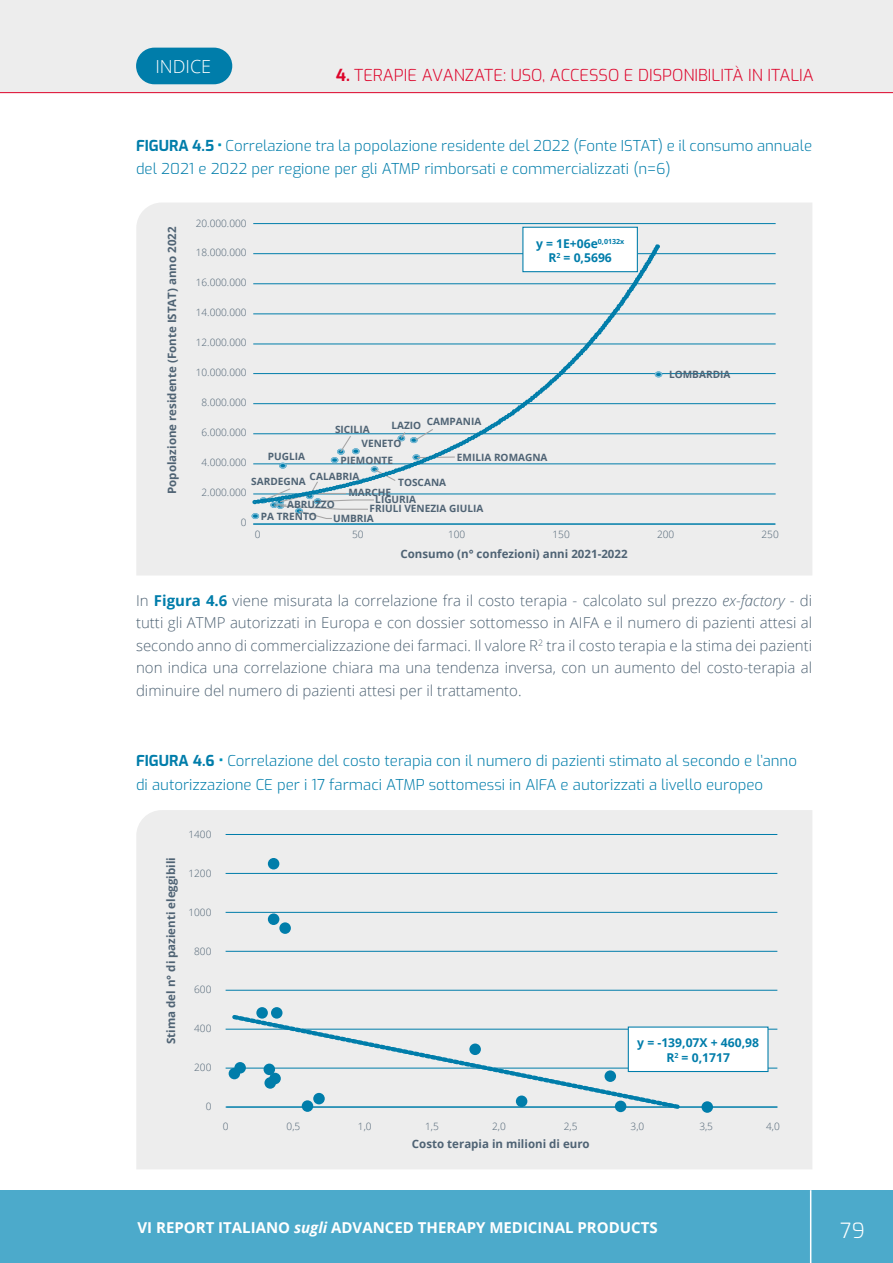
<style>
.page{position:relative;width:893px;height:1263px;background:#fff}
.page>*{position:absolute;margin:0;border:0;box-sizing:border-box;transform-origin:0 0}
.t1{font:300 21px "Exo";color:#fff}
.t2{font:300 18px "Open Sans";color:#fff}
.t3{font:300 16.5px "Exo";color:#dd052b}
.t4{font:300 15px/22.5px "Open Sans";color:#4f6374;text-align:justify}
.t5{font:300 15px/22.5px "Exo";color:#007daa}
.t6{font:700 15px "Open Sans";color:#fff}
.t7{font:700 12.15px/14.5px "Open Sans";color:#007daa;text-align:center}
.t8{font:700 11.55px "Open Sans";color:#4f6374}
.t9{font:300 10.05px "Open Sans";color:#4f6374}
.t10{font:700 10.05px "Open Sans";color:#4f6374}
.s1{font-weight:700}
.s2{font-weight:700;color:#0093bb}
.s3{font-weight:700;color:#007daa}
.s4{font-style:italic}
</style>
<div class="page">
<div style="left:0;top:0;width:893px;height:93px;background:#ededed"></div>
<hr style="left:0;top:92px;width:893px;height:1px;background:#dd052b">
<div style="left:0;top:1190px;width:893px;height:73px;background:#4caacb"></div>
<hr style="left:810px;top:1190px;width:1px;height:73px;background:#fff">
<div style="left:136px;top:810px;width:676px;height:359px;background:#ededed"></div>
<hr style="left:226px;top:834px;width:551px;height:1px;background:#007daa">
<hr style="left:226px;top:873px;width:551px;height:1px;background:#007daa">
<hr style="left:226px;top:912px;width:551px;height:1px;background:#007daa">
<hr style="left:226px;top:951px;width:551px;height:1px;background:#007daa">
<hr style="left:226px;top:990px;width:551px;height:1px;background:#007daa">
<hr style="left:226px;top:1029px;width:551px;height:1px;background:#007daa">
<hr style="left:226px;top:1068px;width:551px;height:1px;background:#007daa">
<div style="left:628px;top:1027px;width:140px;height:44px;background:#fff"></div>
<div style="left:628px;top:1026px;width:140px;height:46px;border:1px solid #007daa"></div>
<svg style="left:229px;top:1012px;width:455px;height:100px"></svg>
<div style="left:268px;top:858px;width:11px;height:11px;background:#007daa;border-radius:50%"></div>
<div style="left:268px;top:913px;width:11px;height:12px;background:#007daa;border-radius:50%"></div>
<div style="left:279px;top:922px;width:12px;height:12px;background:#007daa;border-radius:50%"></div>
<div style="left:469px;top:1043px;width:12px;height:12px;background:#007daa;border-radius:50%"></div>
<div style="left:256px;top:1007px;width:12px;height:12px;background:#007daa;border-radius:50%"></div>
<div style="left:271px;top:1007px;width:11px;height:12px;background:#007daa;border-radius:50%"></div>
<div style="left:234px;top:1062px;width:12px;height:11px;background:#007daa;border-radius:50%"></div>
<div style="left:229px;top:1068px;width:11px;height:11px;background:#007daa;border-radius:50%"></div>
<div style="left:264px;top:1063px;width:11px;height:12px;background:#007daa;border-radius:50%"></div>
<div style="left:264px;top:1077px;width:12px;height:12px;background:#007daa;border-radius:50%"></div>
<div style="left:269px;top:1073px;width:12px;height:11px;background:#007daa;border-radius:50%"></div>
<div style="left:302px;top:1100px;width:11px;height:12px;background:#007daa;border-radius:50%"></div>
<div style="left:313px;top:1093px;width:12px;height:11px;background:#007daa;border-radius:50%"></div>
<div style="left:516px;top:1095px;width:11px;height:12px;background:#007daa;border-radius:50%"></div>
<div style="left:615px;top:1100px;width:11px;height:12px;background:#007daa;border-radius:50%"></div>
<div style="left:604px;top:1070px;width:12px;height:12px;background:#007daa;border-radius:50%"></div>
<div style="left:701px;top:1101px;width:12px;height:12px;background:#007daa;border-radius:50%"></div>
<hr style="left:226px;top:1107px;width:551px;height:1px;background:#007daa">
<div style="left:136px;top:203px;width:676px;height:372px;background:#ededed"></div>
<hr style="left:253px;top:494px;width:523px;height:1px;background:#007daa">
<hr style="left:253px;top:464px;width:523px;height:1px;background:#007daa">
<hr style="left:253px;top:433px;width:523px;height:1px;background:#007daa">
<hr style="left:253px;top:403px;width:523px;height:1px;background:#007daa">
<hr style="left:253px;top:373px;width:523px;height:1px;background:#007daa">
<hr style="left:253px;top:344px;width:523px;height:1px;background:#007daa">
<hr style="left:253px;top:314px;width:523px;height:1px;background:#007daa">
<hr style="left:253px;top:283px;width:523px;height:1px;background:#007daa">
<hr style="left:253px;top:253px;width:523px;height:1px;background:#007daa">
<hr style="left:253px;top:223px;width:523px;height:1px;background:#007daa">
<hr style="left:253px;top:524px;width:523px;height:1px;background:#007daa">
<div style="left:251px;top:513px;width:8px;height:6px;border:1px solid #79bad5;border-radius:50%"></div>
<svg style="left:252px;top:506px;width:204px;height:14px"></svg>
<svg style="left:251px;top:238px;width:411px;height:268px"></svg>
<div style="left:523px;top:227px;width:114px;height:45px;background:#fff"></div>
<div style="left:522px;top:227px;width:116px;height:45px;border:1px solid #007daa"></div>
<div style="left:136px;top:48px;width:96px;height:36px;background:#007daa;border-radius:18px"></div>
<p class="t2" style="left:155px;top:54px;width:57px">INDICE</p>
<p class="t3" style="left:336px;top:63px;width:479px"><span class="s1">4.</span> TERAPIE AVANZATE: USO, ACCESSO E DISPONIBILITÀ IN ITALIA</p>
<p class="t5" style="left:136px;top:134px;width:677px"><span class="s1">FIGURA 4.5</span> <span class="s2">•</span> Correlazione tra la popolazione residente del 2022 (Fonte ISTAT) e il consumo annuale del 2021 e 2022 per regione per gli ATMP rimborsati e commercializzati (n=6)</p>
<p class="t8" style="left:164px;top:494px;width:269px;rotate:-90deg">Popolazione residente (Fonte ISTAT) anno 2022</p>
<p class="t9" style="left:196px;top:216px;width:52px">20.000.000</p>
<p class="t9" style="left:196px;top:246px;width:52px">18.000.000</p>
<p class="t9" style="left:196px;top:276px;width:52px">16.000.000</p>
<p class="t9" style="left:196px;top:306px;width:52px">14.000.000</p>
<p class="t9" style="left:196px;top:336px;width:52px">12.000.000</p>
<p class="t9" style="left:196px;top:366px;width:52px">10.000.000</p>
<p class="t9" style="left:202px;top:396px;width:47px">8.000.000</p>
<p class="t9" style="left:202px;top:426px;width:47px">6.000.000</p>
<p class="t9" style="left:202px;top:456px;width:47px">4.000.000</p>
<p class="t9" style="left:202px;top:485px;width:47px">2.000.000</p>
<p class="t9" style="left:241px;top:515px;width:7px">0</p>
<p class="t7" style="left:536px;top:236px;width:90px">y = 1E+06e<sup>0,0132x<br></sup>R<sup>2</sup> = 0,5696</p>
<p class="t10" style="left:427px;top:414px;width:56px">CAMPANIA</p>
<p class="t10" style="left:391px;top:418px;width:31px">LAZIO</p>
<p class="t10" style="left:335px;top:422px;width:36px">SICILIA</p>
<p class="t10" style="left:362px;top:437px;width:41px">VENETO</p>
<p class="t10" style="left:268px;top:449px;width:39px">PUGLIA</p>
<p class="t10" style="left:457px;top:450px;width:92px">EMILIA ROMAGNA</p>
<p class="t10" style="left:341px;top:453px;width:54px">PIEMONTE</p>
<p class="t10" style="left:310px;top:469px;width:51px">CALABRIA</p>
<p class="t10" style="left:251px;top:474px;width:56px">SARDEGNA</p>
<p class="t10" style="left:398px;top:475px;width:49px">TOSCANA</p>
<p class="t10" style="left:348px;top:485px;width:44px">MARCHE</p>
<p class="t10" style="left:375px;top:492px;width:42px">LIGURIA</p>
<p class="t10" style="left:287px;top:498px;width:49px">ABRUZZO</p>
<p class="t10" style="left:370px;top:502px;width:115px">FRIULI VENEZIA GIULIA</p>
<p class="t10" style="left:261px;top:509px;width:58px">PA TRENTO</p>
<p class="t10" style="left:333px;top:511px;width:42px">UMBRIA</p>
<p class="t10" style="left:669px;top:367px;width:63px">LOMBARDIA</p>
<p class="t9" style="left:255px;top:527px;width:7px">0</p>
<p class="t9" style="left:352px;top:527px;width:13px">50</p>
<p class="t9" style="left:657px;top:527px;width:19px">200</p>
<p class="t9" style="left:761px;top:527px;width:19px">250</p>
<p class="t9" style="left:448px;top:527px;width:19px">100</p>
<p class="t9" style="left:553px;top:527px;width:19px">150</p>
<p class="t8" style="left:400px;top:546px;width:229px">Consumo (n° confezioni) anni 2021-2022</p>
<p class="t4" style="left:136px;top:588px;width:678px">In <span class="s3">Figura 4.6</span> viene misurata la correlazione fra il costo terapia - calcolato sul prezzo <span class="s4">ex-factory</span> - di tutti gli ATMP autorizzati in Europa e con dossier sottomesso in AIFA e il numero di pazienti attesi al secondo anno di commercializzazione dei farmaci. Il valore R<sup>2</sup> tra il costo terapia e la stima dei pazienti non indica una correlazione chiara ma una tendenza inversa, con un aumento del costo-terapia al diminuire del numero di pazienti attesi per il trattamento.</p>
<p class="t5" style="left:136px;top:748px;width:662px;line-height:24px"><span class="s1">FIGURA 4.6</span> <span class="s2">•</span> Correlazione del costo terapia con il numero di pazienti stimato al secondo e l’anno di autorizzazione CE per i 17 farmaci ATMP sottomessi in AIFA e autorizzati a livello europeo</p>
<p class="t8" style="left:163px;top:1044px;width:188px;rotate:-90deg">Stima del n° di pazienti eleggibili</p>
<p class="t9" style="left:188px;top:827px;width:25px">1400</p>
<p class="t9" style="left:188px;top:866px;width:25px">1200</p>
<p class="t9" style="left:188px;top:905px;width:25px">1000</p>
<p class="t9" style="left:194px;top:944px;width:19px">800</p>
<p class="t9" style="left:194px;top:983px;width:19px">600</p>
<p class="t9" style="left:194px;top:1022px;width:19px">400</p>
<p class="t9" style="left:194px;top:1061px;width:19px">200</p>
<p class="t9" style="left:206px;top:1099px;width:7px">0</p>
<p class="t7" style="left:637px;top:1035px;width:123px">y = -139,07X + 460,98<br>R<sup>2</sup> = 0,1717</p>
<p class="t9" style="left:223px;top:1120px;width:7px">0</p>
<p class="t9" style="left:287px;top:1120px;width:15px">0,5</p>
<p class="t9" style="left:358px;top:1120px;width:15px">1,0</p>
<p class="t9" style="left:425px;top:1120px;width:15px">1,5</p>
<p class="t9" style="left:492px;top:1120px;width:15px">2,0</p>
<p class="t9" style="left:564px;top:1120px;width:15px">2,5</p>
<p class="t9" style="left:631px;top:1120px;width:15px">3,0</p>
<p class="t9" style="left:699px;top:1120px;width:15px">3,5</p>
<p class="t9" style="left:766px;top:1120px;width:15px">4,0</p>
<p class="t8" style="left:412px;top:1136px;width:179px">Costo terapia in milioni di euro</p>
<p class="t6" style="left:137px;top:1217px;width:522px">VI REPORT ITALIANO <span class="s4">sugli</span> ADVANCED THERAPY MEDICINAL PRODUCTS</p>
<h1 class="t1" style="left:840px;top:1215px;width:26px">79</h1>
</div>
